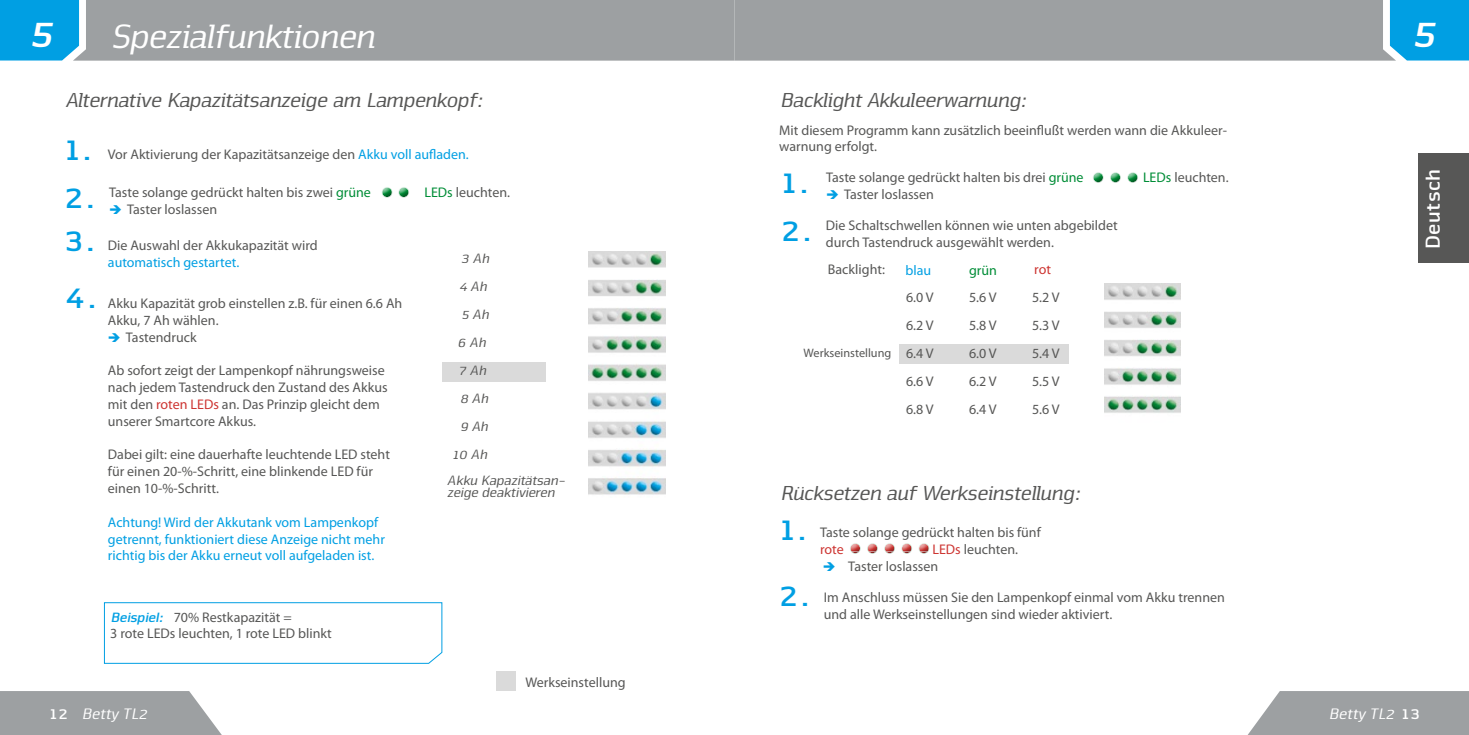
<style>
.page{position:relative;width:1469px;height:735px;background:#fff}
.page>*{position:absolute;margin:0;border:0;box-sizing:border-box;transform-origin:0 0}
.t1{font:italic 42px "Nuri Bold Slab";color:#fff}
.t2{font:italic 35px "Nuri Regular Slab";color:#fff}
.t3{font:700 31.5px "Nuri";color:#009fe3}
.t4{font:italic 21px "Nuri Regular Slab";color:#575756}
.t5{font:700 21px "Nuri";letter-spacing:.015em;color:#fff}
.t6{font:italic 15.75px "Nuri Regular Slab";letter-spacing:.025em;color:#fff}
.t7{font:14px/16.8px "Myriad Pro";color:#575756}
.t8{font:14px/16.8px "Myriad Pro";color:#009fe3}
.t9{font:italic 14px/12.2px "Nuri";color:#575756}
.t10{font:italic 700 14px "Nuri";color:#009fe3}
.t11{font:14px "Myriad Pro";letter-spacing:-.005em;color:#cd3532}
.t12{font:14px "Myriad Pro";color:#008d37}
.t13{font:12.25px "Myriad Pro";color:#575756}
.s1{color:#009fe3}
.s2{color:#008d37}
.s3{color:#cd3532}
.s4{font-family:"Nuri";font-weight:700;font-style:normal}
</style>
<div class="page">
<svg style="left:0;top:691px;width:221px;height:43px;background:#a4a6a8"></svg>
<svg style="left:1248px;top:691px;width:220px;height:43px;background:#a4a7a9"></svg>
<svg style="left:0;top:0;width:1468px;height:61px;background:#8ea1aa"></svg>
<div style="left:1418px;top:153px;width:50px;height:110px;background:#575756"></div>
<div style="left:442px;top:361px;width:103px;height:20px;background:#dadada"></div>
<div style="left:375px;top:186px;width:29px;height:14px;background:#000;opacity:.5"></div>
<div style="left:496px;top:670px;width:20px;height:20px;background:#dadada"></div>
<img style="left:588px;top:251px;width:77px;height:244px">
<div style="left:386px;top:186px;width:28px;height:14px;background:#fff;opacity:.6"></div>
<div style="left:392px;top:186px;width:29px;height:14px;background:#000;opacity:.5"></div>
<img style="left:1104px;top:283px;width:76px;height:130px">
<div style="left:899px;top:344px;width:169px;height:20px;background:#dadada"></div>
<div style="left:1086px;top:171px;width:29px;height:14px;background:#000;opacity:.5"></div>
<div style="left:1097px;top:171px;width:28px;height:14px;background:#fff;opacity:.6"></div>
<div style="left:1103px;top:171px;width:29px;height:14px;background:#000;opacity:.5"></div>
<div style="left:1114px;top:171px;width:28px;height:14px;background:#fff;opacity:.6"></div>
<div style="left:1120px;top:171px;width:29px;height:14px;background:#000;opacity:.5"></div>
<div style="left:847px;top:541px;width:14px;height:14px;background:#000;opacity:.5"></div>
<div style="left:864px;top:541px;width:14px;height:14px;background:#000;opacity:.5"></div>
<div style="left:881px;top:541px;width:14px;height:14px;background:#000;opacity:.5"></div>
<div style="left:898px;top:541px;width:14px;height:14px;background:#000;opacity:.5"></div>
<div style="left:915px;top:541px;width:14px;height:14px;background:#000;opacity:.5"></div>
<svg style="left:104px;top:602px;width:338px;height:61px"></svg>
<h1 class="t1" style="left:30px;top:7px;width:25px">5</h1>
<h2 class="t2" style="left:109px;top:15px;width:265px">Spezialfunktionen</h2>
<h1 class="t1" style="left:1411px;top:7px;width:25px">5</h1>
<h3 class="t4" style="left:64px;top:87px;width:417px">Alternative Kapazitätsanzeige am Lampenkopf:</h3>
<h3 class="t4" style="left:779px;top:87px;width:246px">Backlight Akkuleerwarnung:</h3>
<p class="t7" style="left:779px;top:121px;width:449px">Mit diesem Programm kann zusätzlich beeinflußt werden wann die Akkuleer&shy;warnung erfolgt.</p>
<h3 class="t3" style="left:64px;top:130px;width:26px">1.</h3>
<p class="t7" style="left:108px;top:146px;width:362px">Vor Aktivierung der Kapazitätsanzeige den <span class="s1">Akku voll aufladen.</span></p>
<h3 class="t3" style="left:64px;top:178px;width:29px">2.</h3>
<h3 class="t3" style="left:64px;top:221px;width:29px">3.</h3>
<h3 class="t3" style="left:64px;top:278px;width:31px">4.</h3>
<p class="t7" style="left:109px;top:184px;width:263px">Taste solange gedrückt halten bis zwei <span class="s2">grüne</span></p>
<p class="t7" style="left:424px;top:184px;width:87px"><span class="s2">LEDs</span> leuchten.</p>
<p class="t7" style="left:109px;top:200px;width:109px"><span class="s1">➔</span> Taster loslassen</p>
<p class="t7" style="left:108px;top:237px;width:211px">Die Auswahl der Akkukapazität wird</p>
<p class="t8" style="left:108px;top:253px;width:133px">automatisch gestartet.</p>
<p class="t9" style="left:460px;top:251px;width:29px">3 Ah</p>
<p class="t9" style="left:460px;top:307px;width:29px">5 Ah</p>
<p class="t9" style="left:458px;top:279px;width:29px">4 Ah</p>
<p class="t7" style="left:108px;top:294px;width:296px">Akku Kapazität grob einstellen z.B. für einen 6.6 Ah<br>Akku, 7 Ah wählen.</p>
<p class="t7" style="left:108px;top:328px;width:90px"><span class="s1">➔</span> Tastendruck</p>
<p class="t7" style="left:108px;top:362px;width:281px">Ab sofort zeigt der Lampenkopf nährungsweise nach jedem Tastendruck den Zustand des Akkus mit den <span class="s3">roten LEDs</span> an. Das Prinzip gleicht dem unserer Smartcore Akkus.</p>
<p class="t7" style="left:108px;top:446px;width:283px">Dabei gilt: eine dauerhafte leuchtende LED steht für einen 20-%-Schritt, eine blinkende LED für einen 10-%-Schritt.</p>
<p class="t8" style="left:108px;top:513px;width:278px">Achtung! Wird der Akkutank vom Lampenkopf getrennt, funktioniert diese Anzeige nicht mehr richtig bis der Akku erneut voll aufgeladen ist.</p>
<p class="t9" style="left:457px;top:335px;width:29px">6 Ah</p>
<p class="t9" style="left:458px;top:363px;width:29px">7 Ah</p>
<p class="t9" style="left:459px;top:391px;width:29px">8 Ah</p>
<p class="t9" style="left:459px;top:419px;width:29px">9 Ah</p>
<p class="t9" style="left:452px;top:447px;width:36px">10 Ah</p>
<p class="t9" style="left:446px;top:473px;width:119px">Akku Kapazitätsan&shy;zeige deaktivieren</p>
<h3 class="t3" style="left:781px;top:163px;width:26px">1.</h3>
<h3 class="t3" style="left:781px;top:211px;width:29px">2.</h3>
<p class="t7" style="left:826px;top:169px;width:259px">Taste solange gedrückt halten bis drei <span class="s2">grüne</span></p>
<p class="t7" style="left:1143px;top:169px;width:87px"><span class="s2">LEDs</span> leuchten.</p>
<p class="t7" style="left:826px;top:186px;width:109px"><span class="s1">➔</span> Taster loslassen</p>
<p class="t7" style="left:826px;top:217px;width:293px">Die Schaltschwellen können wie unten abgebildet durch Tastendruck ausgewählt werden.</p>
<p class="t7" style="left:827px;top:260px;width:59px">Backlight:</p>
<p class="t8" style="left:905px;top:261px;width:27px">blau</p>
<p class="t12" style="left:969px;top:261px;width:29px">grün</p>
<p class="t11" style="left:1034px;top:260px;width:18px">rot</p>
<p class="t13" style="left:803px;top:345px;width:89px">Werkseinstellung</p>
<p class="t7" style="left:906px;top:288px;width:29px">6.0 V</p>
<p class="t7" style="left:969px;top:288px;width:29px">5.6 V</p>
<p class="t7" style="left:1032px;top:288px;width:29px">5.2 V</p>
<p class="t7" style="left:906px;top:316px;width:29px">6.2 V</p>
<p class="t7" style="left:969px;top:316px;width:29px">5.8 V</p>
<p class="t7" style="left:1032px;top:316px;width:29px">5.3 V</p>
<p class="t7" style="left:906px;top:344px;width:29px">6.4 V</p>
<p class="t7" style="left:969px;top:344px;width:29px">6.0 V</p>
<p class="t7" style="left:1032px;top:344px;width:29px">5.4 V</p>
<p class="t7" style="left:906px;top:372px;width:29px">6.6 V</p>
<p class="t7" style="left:969px;top:372px;width:29px">6.2 V</p>
<p class="t7" style="left:1032px;top:372px;width:29px">5.5 V</p>
<p class="t7" style="left:906px;top:400px;width:29px">6.8 V</p>
<p class="t7" style="left:969px;top:400px;width:29px">6.4 V</p>
<p class="t7" style="left:1032px;top:400px;width:29px">5.6 V</p>
<h3 class="t4" style="left:779px;top:480px;width:300px">Rücksetzen auf Werkseinstellung:</h3>
<p class="t7" style="left:820px;top:523px;width:222px">Taste solange gedrückt halten bis fünf</p>
<p class="t11" style="left:820px;top:540px;width:25px">rote</p>
<p class="t7" style="left:932px;top:540px;width:87px"><span class="s3">LEDs</span> leuchten.</p>
<p class="t7" style="left:823px;top:557px;width:117px"><span class="s1">➔</span> Taster loslassen</p>
<h3 class="t3" style="left:779px;top:509px;width:26px">1.</h3>
<h3 class="t3" style="left:779px;top:575px;width:29px">2.</h3>
<p class="t7" style="left:823px;top:588px;width:402px">Im Anschluss müssen Sie den Lampenkopf einmal vom Akku trennen</p>
<p class="t10" style="left:110px;top:608px;width:53px">Beispiel:</p>
<p class="t7" style="left:823px;top:605px;width:290px">und alle Werkseinstellungen sind wieder aktiviert.</p>
<p class="t7" style="left:110px;top:608px;width:223px;text-indent:63px">70% Restkapazität =<br>3 rote LEDs leuchten, 1 rote LED blinkt</p>
<p class="t7" style="left:525px;top:673px;width:102px">Werkseinstellung</p>
<h3 class="t5" style="left:1419px;top:250px;width:81px;rotate:-90deg">Deutsch</h3>
<p class="t6" style="left:49px;top:704px;width:99px"><span class="s4">12</span> Betty TL2</p>
<p class="t6" style="left:1328px;top:704px;width:93px">Betty TL2 <span class="s4">13</span></p>
</div>
